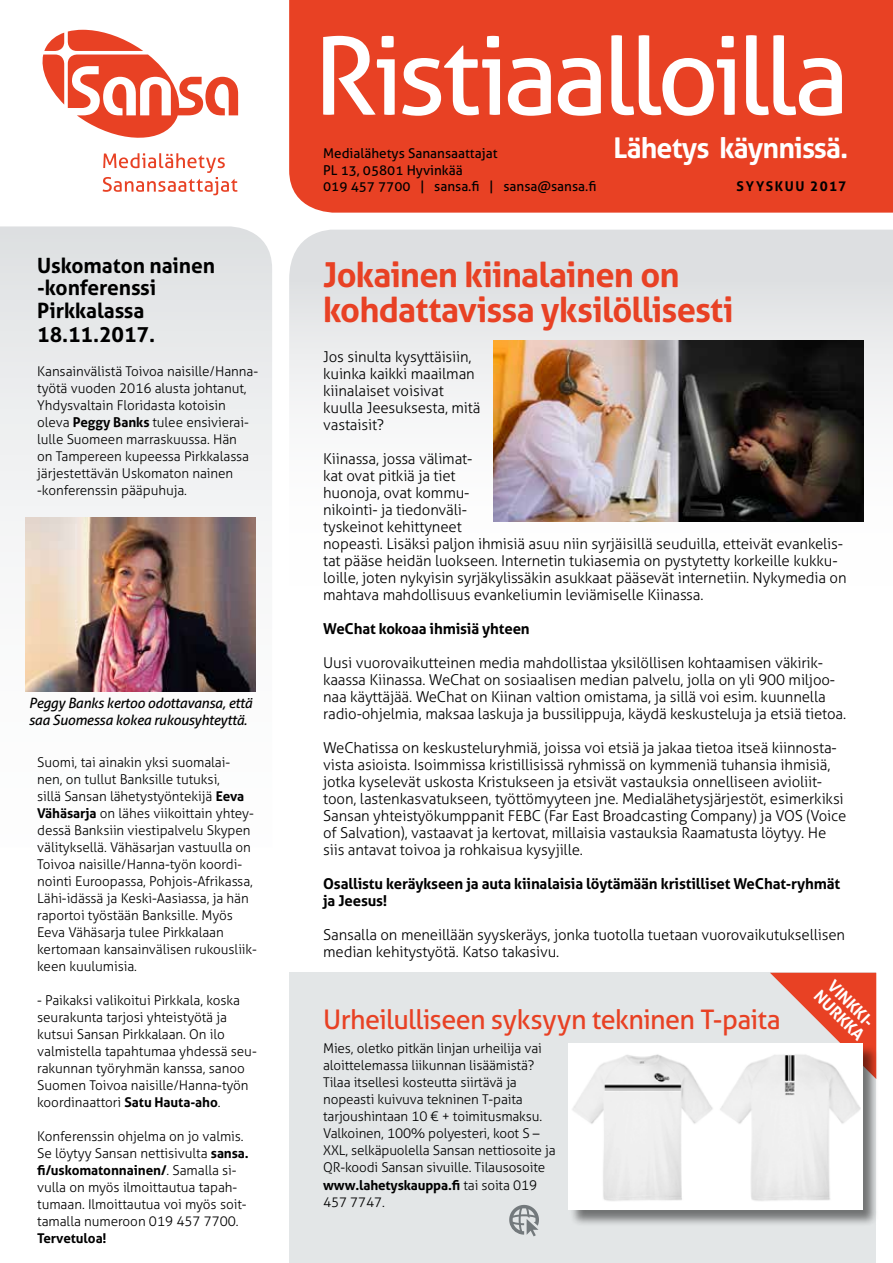
<style>
.page{position:relative;width:893px;height:1263px;background:#fff}
.page>*{position:absolute;margin:0;border:0;box-sizing:border-box;transform-origin:0 0}
.t1{font:700 34.5px/34.5px "Aller";letter-spacing:-.025em;color:#e84124}
.t2{font:700 28.5px "Aller";letter-spacing:-.03em;color:#fff}
.t3{font:27px "Aller";letter-spacing:-.025em;color:#e84124}
.t4{font:700 21px/23px "Aller";letter-spacing:-.005em;color:#000}
.t5{font:700 16.5px/16.5px "Aller";color:#fff}
.t6{font:300 15px/17px "Aller";letter-spacing:-.01em;color:#000}
.t7{font:700 15px/17px "Aller";letter-spacing:-.01em;color:#000}
.t8{font:italic 14.1px/16.5px "Aller";letter-spacing:-.02em;color:#000}
.t9{font:300 13.5px/17px "Aller";letter-spacing:-.005em;color:#000}
.t10{font:13.5px/16.5px "Aller";color:#000}
.t11{font:700 13.5px "Aller";letter-spacing:-.005em;color:#000}
.t12{font:700 13.5px "Aller";letter-spacing:.12em;color:#000}
.s1{font-weight:700}
</style>
<div class="page">
<div style="left:289px;top:230px;width:604px;height:378px;background:linear-gradient(to bottom,#dcdee0,#fff)"></div>
<svg style="left:103px;top:153px;width:134px;height:42px"></svg>
<svg style="left:42px;top:30px;width:196px;height:108px"></svg>
<svg style="left:0;top:226px;width:272px;height:466px"></svg>
<div style="left:289px;top:0;width:604px;height:213px;background:#e84124"></div>
<svg style="left:323px;top:35px;width:519px;height:81px"></svg>
<div style="left:289px;top:973px;width:587px;height:290px;background:#e3e6e7"></div>
<svg style="left:770px;top:973px;width:106px;height:71px"></svg>
<div style="left:569px;top:1044px;width:310px;height:183px;background:#000;opacity:.5"></div>
<img style="left:568px;top:1044px;width:294px;height:166px">
<svg style="left:509px;top:1205px;width:30px;height:31px"></svg>
<img style="left:493px;top:341px;width:370px;height:181px">
<img style="left:26px;top:517px;width:229px;height:174px">
<h3 class="t4" style="left:37px;top:254px;width:179px">Uskomaton nainen -konferenssi<br>Pirkkalassa<br>18.11.2017.</h3>
<p class="t9" style="left:37px;top:362px;width:222px">Kansainvälistä Toivoa naisille/Hanna&shy;työtä vuoden 2016 alusta johtanut, Yhdysvaltain Floridasta kotoisin oleva <span class="s1">Peggy Banks</span> tulee ensivierai&shy;lulle Suomeen marraskuussa. Hän<br>on Tampereen kupeessa Pirkkalassa järjestettävän Uskomaton nainen -konferenssin pääpuhuja.</p>
<p class="t8" style="left:29px;top:695px;width:225px">Peggy Banks kertoo odottavansa, että saa Suomessa kokea rukousyhteyttä.</p>
<p class="t9" style="left:37px;top:754px;width:221px">Suomi, tai ainakin yksi suomalai&shy;nen, on tullut Banksille tutuksi,<br>sillä Sansan lähetystyöntekijä <span class="s1">Eeva Vähäsarja</span> on lähes viikoittain yhtey&shy;dessä Banksiin viestipalvelu Skypen välityksellä. Vähäsarjan vastuulla on Toivoa naisille/Hanna-työn koordi&shy;nointi Euroopassa, Pohjois-Afrikassa, Lähi-idässä ja Keski-Aasiassa, ja hän raportoi työstään Banksille. Myös Eeva Vähäsarja tulee Pirkkalaan kertomaan kansainvälisen rukousliik&shy;keen kuulumisia.</p>
<p class="t9" style="left:37px;top:992px;width:221px">- Paikaksi valikoitui Pirkkala, koska seurakunta tarjosi yhteistyötä ja kutsui Sansan Pirkkalaan. On ilo valmistella tapahtumaa yhdessä seu&shy;rakunnan työryhmän kanssa, sanoo Suomen Toivoa naisille/Hanna-työn koordinaattori <span class="s1">Satu Hauta-aho</span>.</p>
<p class="t9" style="left:37px;top:1128px;width:213px">Konferenssin ohjelma on jo valmis.<br>Se löytyy Sansan nettisivulta <span class="s1">sansa. fi/uskomatonnainen/</span>. Samalla si&shy;vulla on myös ilmoittautua tapah&shy;tumaan. Ilmoittautua voi myös soit&shy;tamalla numeroon 019 457 7700.</p>
<p class="t11" style="left:37px;top:1230px;width:71px">Tervetuloa!</p>
<p class="t10" style="left:323px;top:145px;width:176px">Medialähetys Sanansaattajat</p>
<h2 class="t2" style="left:614px;top:131px;width:236px">Lähetys käynnissä.</h2>
<p class="t10" style="left:323px;top:161px;width:275px">PL 13, 05801 Hyvinkää<br>019 457 7700 | sansa.fi | sansa@sansa.fi</p>
<p class="t12" style="left:737px;top:178px;width:111px">SYYSKUU 2017</p>
<h1 class="t1" style="left:323px;top:258px;width:412px">Jokainen kiinalainen on kohdattavissa yksilöllisesti</h1>
<p class="t6" style="left:323px;top:348px;width:159px">Jos sinulta kysyttäisiin, kuinka kaikki maailman kiinalaiset voisivat kuulla Jeesuksesta, mitä vastaisit?</p>
<p class="t6" style="left:323px;top:450px;width:525px">Kiinassa, jossa välimat-<br>kat ovat pitkiä ja tiet<br>huonoja, ovat kommu-<br>nikointi- ja tiedonväli-<br>tyskeinot kehittyneet<br>nopeasti. Lisäksi paljon ihmisiä asuu niin syrjäisillä seuduilla, etteivät evankelis&shy;tat pääse heidän luokseen. Internetin tukiasemia on pystytetty korkeille kukku&shy;loille, joten nykyisin syrjäkylissäkin asukkaat pääsevät internetiin. Nykymedia on mahtava mahdollisuus evankeliumin leviämiselle Kiinassa.</p>
<p class="t7" style="left:323px;top:620px;width:208px">WeChat kokoaa ihmisiä yhteen</p>
<p class="t6" style="left:323px;top:654px;width:525px">Uusi vuorovaikutteinen media mahdollistaa yksilöllisen kohtaamisen väkirik&shy;kaassa Kiinassa. WeChat on sosiaalisen median palvelu, jolla on yli 900 miljoo&shy;naa käyttäjää. WeChat on Kiinan valtion omistama, ja sillä voi esim. kuunnella radio-ohjelmia, maksaa laskuja ja bussilippuja, käydä keskusteluja ja etsiä tietoa.</p>
<p class="t6" style="left:323px;top:739px;width:525px">WeChatissa on keskusteluryhmiä, joissa voi etsiä ja jakaa tietoa itseä kiinnosta&shy;vista asioista. Isoimmissa kristillisissä ryhmissä on kymmeniä tuhansia ihmisiä, jotka kyselevät uskosta Kristukseen ja etsivät vastauksia onnelliseen avioliit&shy;toon, lastenkasvatukseen, työttömyyteen jne. Medialähetysjärjestöt, esimerkiksi Sansan yhteistyökumppanit FEBC (Far East Broadcasting Company) ja VOS (Voice of Salvation), vastaavat ja kertovat, millaisia vastauksia Raamatusta löytyy. He siis antavat toivoa ja rohkaisua kysyjille.</p>
<p class="t7" style="left:323px;top:875px;width:518px">Osallistu keräykseen ja auta kiinalaisia löytämään kristilliset WeChat-ryhmät ja Jeesus!</p>
<p class="t6" style="left:323px;top:926px;width:523px">Sansalla on meneillään syyskeräys, jonka tuotolla tuetaan vuorovaikutuksellisen median kehitystyötä. Katso takasivu.</p>
<h3 class="t3" style="left:323px;top:1003px;width:459px">Urheilulliseen syksyyn tekninen T-paita</h3>
<p class="t9" style="left:323px;top:1040px;width:234px">Mies, oletko pitkän linjan urheilija vai aloittelemassa liikunnan lisäämistä?<br>Tilaa itsellesi kosteutta siirtävä ja nopeasti kuivuva tekninen T-paita tarjoushintaan 10 € + toimitusmaksu.<br>Valkoinen, 100% polyesteri, koot S – XXL, selkäpuolella Sansan nettiosoite ja QR-koodi Sansan sivuille. Tilausosoite <span class="s1">www.lahetyskauppa.fi</span> tai soita 019<br>457 7747.</p>
<p class="t5" style="left:834px;top:975px;width:65px;rotate:45deg">VINKKI-<br>NURKKA</p>
</div>
